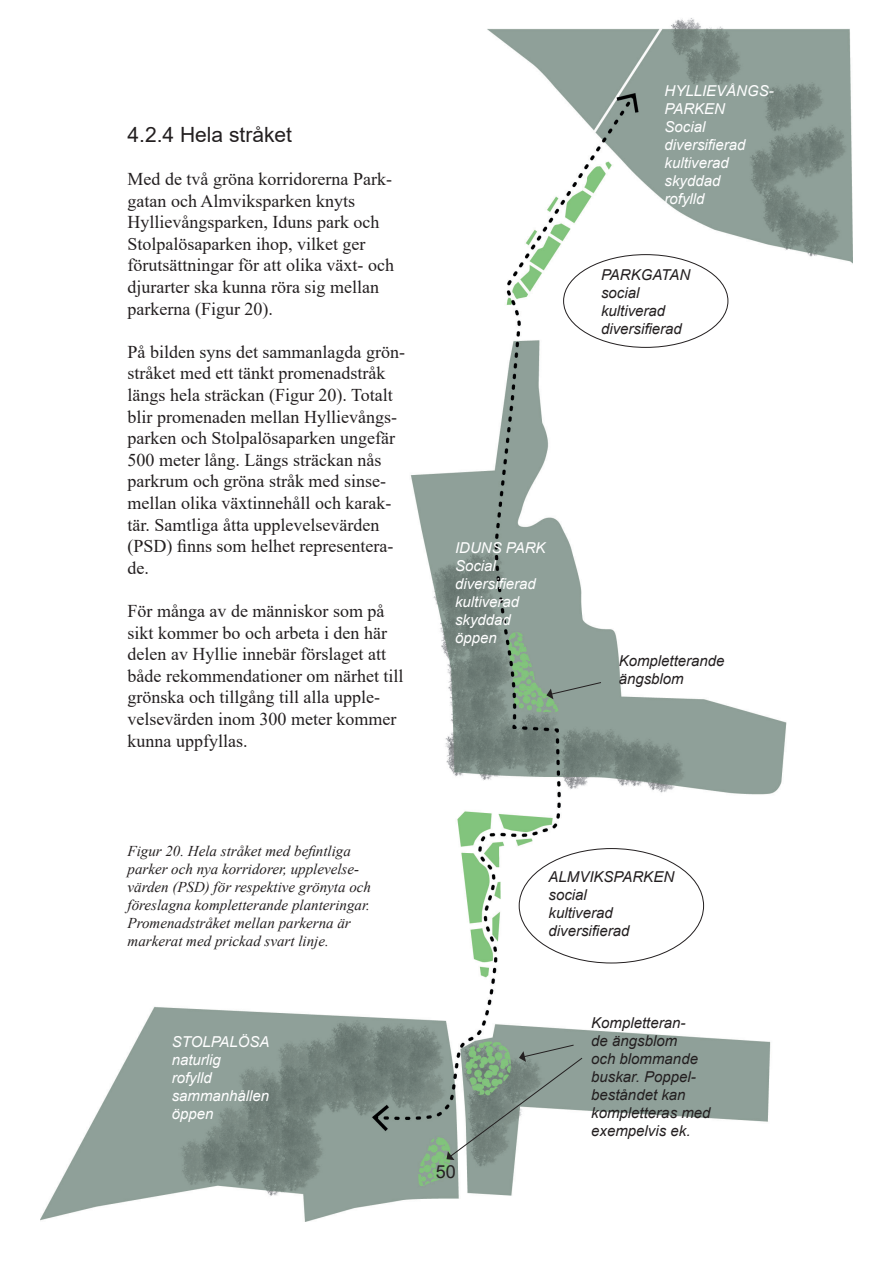
<style>
.page{position:relative;width:893px;height:1263px;background:#fff}
.page>*{position:absolute;margin:0;border:0;box-sizing:border-box;transform-origin:0 0}
.t1{font:21px "Arial";color:#231f20}
.t2{font:18px/21.6px "Times New Roman";color:#231f20}
.t3{font:18px "Arial";color:#231f20}
.t4{font:italic 15px/18px "Times New Roman";color:#231f20}
.t5{font:italic 15px/18px "Arial";color:#231f20}
.t6{font:italic 15px/18px "Arial";color:#fff}
</style>
<div class="page">
<img style="left:40px;top:18px;width:813px;height:1203px">
<svg style="left:546px;top:682px;width:56px;height:17px"></svg>
<svg style="left:446px;top:1044px;width:137px;height:116px"></svg>
<p class="t1" style="left:128px;top:120px;width:166px">4.2.4 Hela stråket</p>
<p class="t2" style="left:128px;top:168px;width:268px">Med de två gröna korridorerna Park&shy;gatan och Almviksparken knyts Hyllievångsparken, Iduns park och Stolpalösaparken ihop, vilket ger förutsättningar för att olika växt- och djurarter ska kunna röra sig mellan parkerna (Figur 20).</p>
<p class="t2" style="left:128px;top:340px;width:279px">På bilden syns det sammanlagda grön&shy;stråket med ett tänkt promenadstråk längs hela sträckan (Figur 20). Totalt blir promenaden mellan Hyllievångs&shy;parken och Stolpalösaparken ungefär 500 meter lång. Längs sträckan nås parkrum och gröna stråk med sinse&shy;mellan olika växtinnehåll och karak&shy;tär. Samtliga åtta upplevelsevärden (PSD) finns som helhet representera&shy;de.</p>
<p class="t2" style="left:128px;top:600px;width:277px">För många av de människor som på sikt kommer bo och arbeta i den här delen av Hyllie innebär förslaget att både rekommendationer om närhet till grönska och tillgång till alla upple&shy;velsevärden inom 300 meter kommer kunna uppfyllas.</p>
<p class="t6" style="left:455px;top:539px;width:92px">IDUNS PARK</p>
<p class="t6" style="left:455px;top:557px;width:42px">Social</p>
<p class="t6" style="left:455px;top:575px;width:82px">diversifierad</p>
<p class="t6" style="left:455px;top:593px;width:66px">kultiverad</p>
<p class="t6" style="left:455px;top:611px;width:57px">skyddad</p>
<p class="t6" style="left:455px;top:629px;width:43px">öppen</p>
<p class="t6" style="left:665px;top:82px;width:111px">HYLLIEVÅNGS-<br>PARKEN</p>
<p class="t6" style="left:665px;top:118px;width:42px">Social</p>
<p class="t6" style="left:665px;top:136px;width:82px">diversifierad</p>
<p class="t6" style="left:665px;top:154px;width:66px">kultiverad</p>
<p class="t6" style="left:665px;top:172px;width:57px">skyddad</p>
<p class="t6" style="left:665px;top:190px;width:42px">rofylld</p>
<p class="t5" style="left:601px;top:265px;width:91px">PARKGATAN</p>
<p class="t5" style="left:601px;top:283px;width:40px">social</p>
<p class="t5" style="left:601px;top:301px;width:66px">kultiverad</p>
<p class="t5" style="left:601px;top:319px;width:82px">diversifierad</p>
<p class="t5" style="left:619px;top:652px;width:107px">Kompletterande ängsblom</p>
<p class="t4" style="left:128px;top:841px;width:245px">Figur 20. Hela stråket med befintliga parker och nya korridorer, upplevelse&shy;värden (PSD) för respektive grönyta och föreslagna kompletterande planteringar.<br>Promenadstråket mellan parkerna är markerat med prickad svart linje.</p>
<p class="t6" style="left:172px;top:1033px;width:99px">STOLPALÖSA</p>
<p class="t6" style="left:172px;top:1051px;width:51px">naturlig</p>
<p class="t6" style="left:172px;top:1069px;width:42px">rofylld</p>
<p class="t6" style="left:172px;top:1087px;width:99px">sammanhållen</p>
<p class="t6" style="left:172px;top:1105px;width:43px">öppen</p>
<p class="t3" style="left:436px;top:1159px;width:22px">50</p>
<p class="t5" style="left:549px;top:867px;width:127px">ALMVIKSPARKEN</p>
<p class="t5" style="left:549px;top:885px;width:40px">social</p>
<p class="t5" style="left:549px;top:903px;width:66px">kultiverad</p>
<p class="t5" style="left:549px;top:921px;width:82px">diversifierad</p>
<p class="t5" style="left:591px;top:1014px;width:121px">Kompletteran-<br>de ängsblom<br>och blommande buskar. Poppel&shy;beståndet kan kompletteras med exempelvis ek.</p>
</div>
